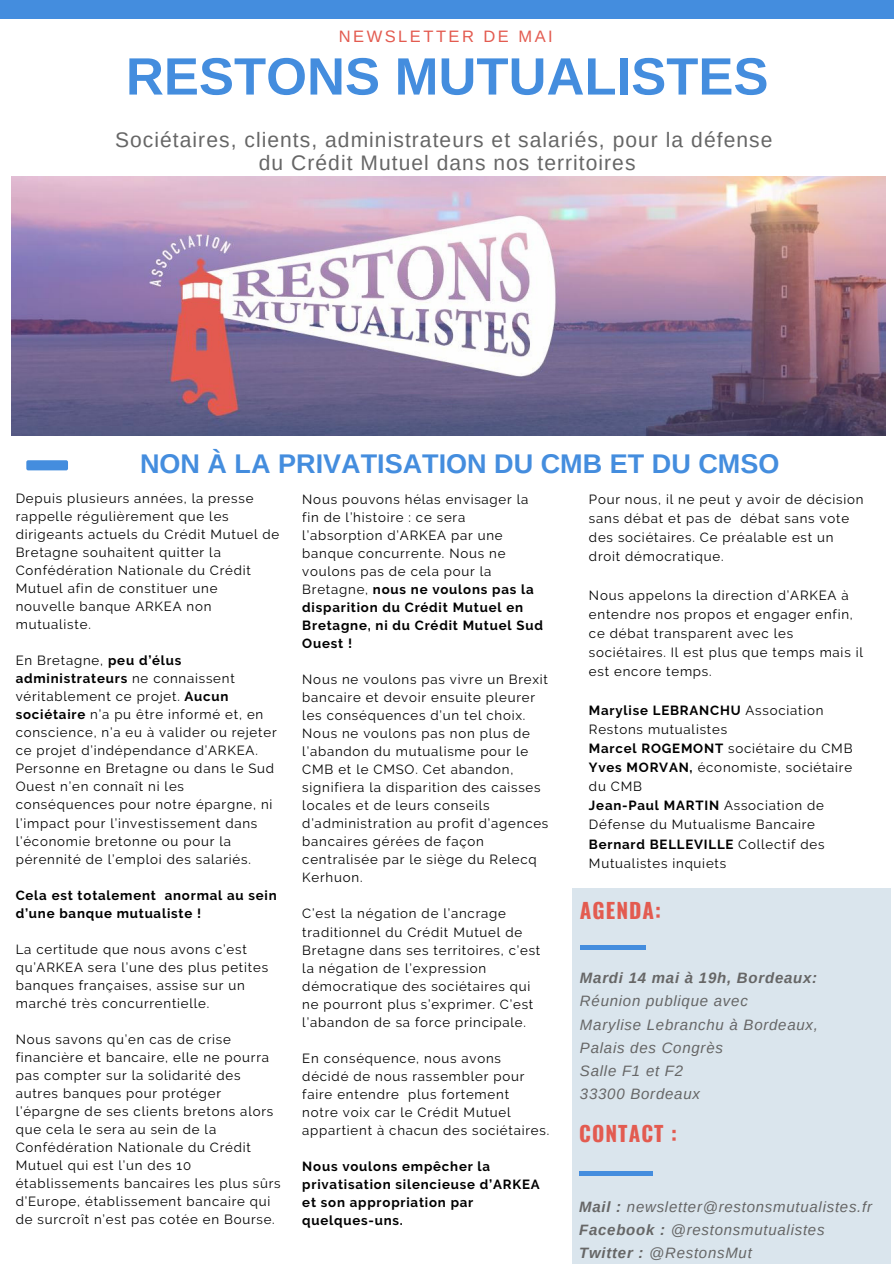
<style>
.page{position:relative;width:894px;height:1264px;background:#fff}
.page>*{position:absolute;margin:0;border:0;box-sizing:border-box;transform-origin:0 0}
.t1{font:700 52.5px "Arimo";color:#448dde}
.t2{font:700 27px "Arimo";color:#448dde}
.t3{font:21px/23.7px "Arimo";letter-spacing:.05em;color:#666;text-align:center}
.t4{font:700 21px "Oswald";letter-spacing:.05em;color:#e35b50}
.t5{font:16.5px "Arimo";letter-spacing:.15em;color:#e35b50}
.t6{font:italic 15px/23.2px "Arimo";letter-spacing:.05em;color:#666}
.t7{font:italic 700 15px "Arimo";letter-spacing:.05em;color:#666}
.t8{font:13.2px/18px "Raleway";letter-spacing:.06em;color:#000}
.t9{font:700 13.2px/18px "Raleway";letter-spacing:.06em;color:#000}
.s1{font-weight:700}
</style>
<div class="page">
<div style="left:0;top:0;width:893px;height:19px;background:#448dde"></div>
<div style="left:572px;top:888px;width:319px;height:375px;background:#dae5ed"></div>
<img style="left:11px;top:177px;width:873px;height:258px">
<hr style="left:579px;top:945px;width:66px;height:4px;background:#448dde">
<div style="left:26px;top:460px;width:42px;height:10px;background:#448dde;border-radius:2px"></div>
<div style="left:579px;top:1170px;width:73px;height:5px;background:#448dde"></div>
<p class="t5" style="left:339px;top:27px;width:215px">NEWSLETTER DE MAI</p>
<h1 class="t1" style="left:126px;top:47px;width:644px">RESTONS MUTUALISTES</h1>
<h3 class="t3" style="left:115px;top:127px;width:658px">Sociétaires, clients, administrateurs et salariés, pour la défense du Crédit Mutuel dans nos territoires</h3>
<h2 class="t2" style="left:140px;top:449px;width:640px">NON À LA PRIVATISATION DU CMB ET DU CMSO</h2>
<p class="t8" style="left:16px;top:489px;width:265px">Depuis plusieurs années, la presse rappelle régulièrement que les dirigeants actuels du Crédit Mutuel de<br>Bretagne souhaitent quitter la<br>Confédération Nationale du Crédit<br>Mutuel afin de constituer une nouvelle banque ARKEA non mutualiste.</p>
<p class="t8" style="left:16px;top:651px;width:262px">En Bretagne, <span class="s1">peu d’élus administrateurs</span> ne connaissent véritablement ce projet. <span class="s1">Aucun sociétaire</span> n’a pu être informé et, en conscience, n’a eu à valider ou rejeter ce projet d’indépendance d’ARKEA.<br>Personne en Bretagne ou dans le Sud Ouest n’en connaît ni les conséquences pour notre épargne, ni l’impact pour l’investissement dans l’économie bretonne ou pour la pérennité de l’emploi des salariés.</p>
<p class="t9" style="left:16px;top:886px;width:262px">Cela est totalement anormal au sein d’une banque mutualiste !</p>
<p class="t8" style="left:16px;top:940px;width:254px">La certitude que nous avons c’est qu’ARKEA sera l’une des plus petites banques françaises, assise sur un marché très concurrentielle.</p>
<p class="t8" style="left:16px;top:1030px;width:266px">Nous savons qu’en cas de crise financière et bancaire, elle ne pourra pas compter sur la solidarité des autres banques pour protéger l’épargne de ses clients bretons alors que cela le sera au sein de la Confédération Nationale du Crédit Mutuel qui est l’un des 10 établissements bancaires les plus sûrs d’Europe, établissement bancaire qui de surcroît n’est pas cotée en Bourse.</p>
<p class="t8" style="left:302px;top:490px;width:242px">Nous pouvons hélas envisager la fin de l’histoire : ce sera l’absorption d’ARKEA par une banque concurrente. Nous ne voulons pas de cela pour la<br>Bretagne, <span class="s1">nous ne voulons pas la disparition du Crédit Mutuel en<br>Bretagne, ni du Crédit Mutuel Sud<br>Ouest !</span></p>
<p class="t8" style="left:302px;top:670px;width:247px">Nous ne voulons pas vivre un Brexit bancaire et devoir ensuite pleurer les conséquences d’un tel choix.<br>Nous ne voulons pas non plus de l’abandon du mutualisme pour le<br>CMB et le CMSO. Cet abandon, signifiera la disparition des caisses locales et de leurs conseils d’administration au profit d’agences bancaires gérées de façon centralisée par le siège du Relecq<br>Kerhuon.</p>
<p class="t8" style="left:302px;top:904px;width:239px">C’est la négation de l’ancrage traditionnel du Crédit Mutuel de Bretagne dans ses territoires, c’est la négation de l’expression démocratique des sociétaires qui ne pourront plus s’exprimer. C’est l’abandon de sa force principale.</p>
<p class="t8" style="left:302px;top:1048px;width:248px">En conséquence, nous avons décidé de nous rassembler pour faire entendre plus fortement<br>notre voix car le Crédit Mutuel appartient à chacun des sociétaires.</p>
<p class="t9" style="left:302px;top:1157px;width:239px">Nous voulons empêcher la privatisation silencieuse d’ARKEA et son appropriation par quelques-uns.</p>
<p class="t8" style="left:588px;top:489px;width:276px;line-height:19.2px">Pour nous, il ne peut y avoir de décision sans débat et pas de débat sans vote des sociétaires. Ce préalable est un droit démocratique.</p>
<p class="t8" style="left:588px;top:585px;width:275px;line-height:19.2px">Nous appelons la direction d’ARKEA à entendre nos propos et engager enfin, ce débat transparent avec les sociétaires. Il est plus que temps mais il est encore temps.</p>
<p class="t8" style="left:588px;top:700px;width:265px;line-height:19.2px"><span class="s1">Marylise LEBRANCHU</span> Association<br>Restons mutualistes<br><span class="s1">Marcel ROGEMONT</span> sociétaire du CMB<br><span class="s1">Yves MORVAN,</span> économiste, sociétaire du CMB<br><span class="s1">Jean-Paul MARTIN</span> Association de<br>Défense du Mutualisme Bancaire<br><span class="s1">Bernard BELLEVILLE</span> Collectif des<br>Mutualistes inquiets</p>
<h3 class="t4" style="left:579px;top:894px;width:82px">AGENDA:</h3>
<p class="t7" style="left:579px;top:969px;width:239px">Mardi 14 mai à 19h, Bordeaux:</p>
<p class="t6" style="left:579px;top:989px;width:239px">Réunion publique avec<br>Marylise Lebranchu à Bordeaux,<br>Palais des Congrès<br>Salle F1 et F2<br>33300 Bordeaux</p>
<h3 class="t4" style="left:579px;top:1116px;width:99px">CONTACT :</h3>
<p class="t6" style="left:579px;top:1195px;width:294px"><span class="s1">Mail :</span> newsletter@restonsmutualistes.fr<br><span class="s1">Facebook :</span> @restonsmutualistes<br><span class="s1">Twitter :</span> @RestonsMut</p>
</div>
